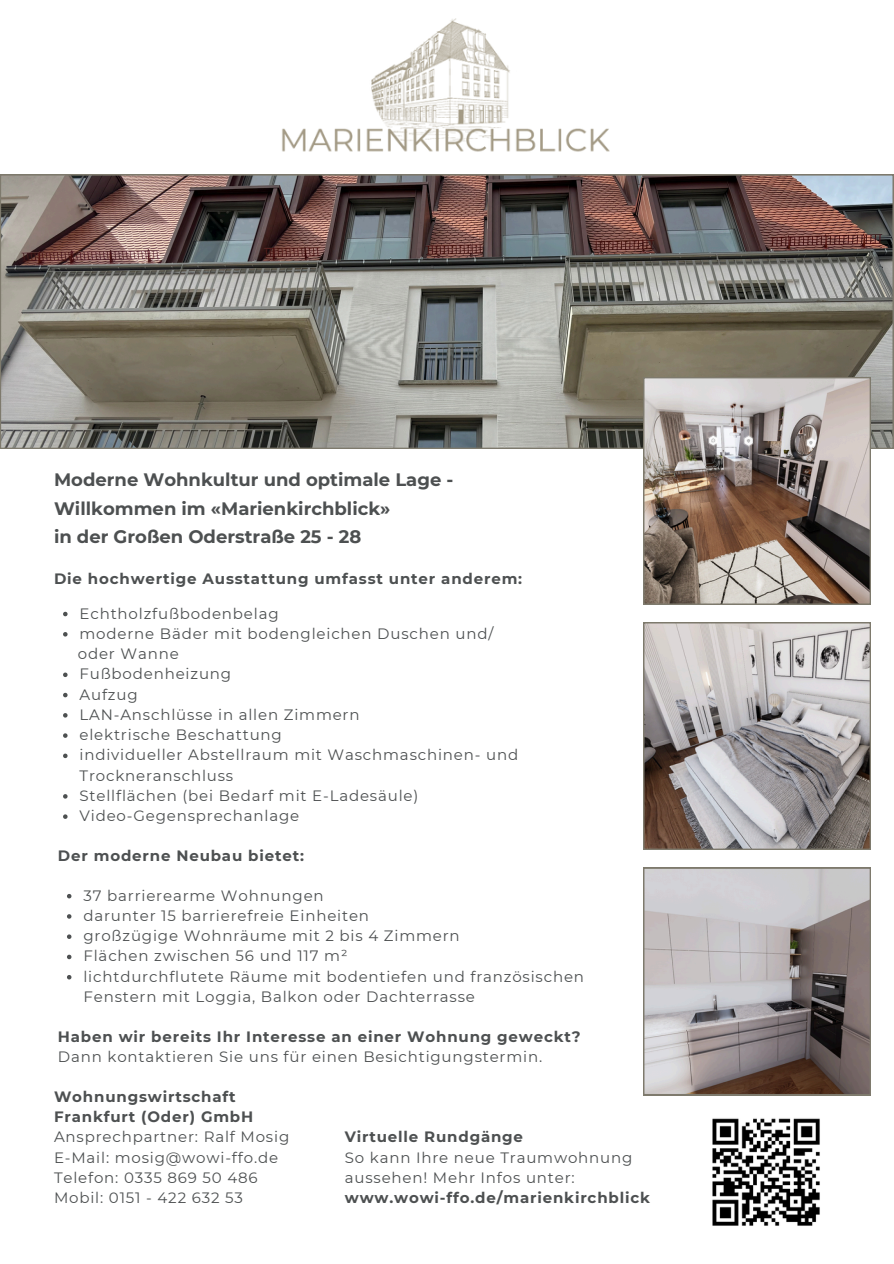
<style>
.page{position:relative;width:894px;height:1264px;background:#fff}
.page>*{position:absolute;margin:0;border:0;box-sizing:border-box;transform-origin:0 0}
.t1{font:700 18px/28.2px "Montserrat";color:#4d5051}
.t2{font:15px/20.2px "Montserrat";letter-spacing:.055em;color:#4d5051}
.t3{font:700 15px "Montserrat";letter-spacing:.055em;color:#4d5051}
</style>
<div class="page">
<img style="left:0;top:174px;width:893px;height:275px">
<svg style="left:643px;top:867px;width:227px;height:228px"></svg>
<svg style="left:643px;top:622px;width:227px;height:227px"></svg>
<svg style="left:643px;top:377px;width:227px;height:227px"></svg>
<img style="left:282px;top:18px;width:328px;height:134px">
<img style="left:712px;top:1118px;width:108px;height:108px">
<svg style="left:63px;top:611px;width:5px;height:5px"></svg>
<svg style="left:63px;top:632px;width:5px;height:4px"></svg>
<svg style="left:63px;top:672px;width:5px;height:5px"></svg>
<svg style="left:63px;top:692px;width:5px;height:5px"></svg>
<svg style="left:63px;top:713px;width:5px;height:4px"></svg>
<svg style="left:63px;top:733px;width:5px;height:4px"></svg>
<svg style="left:63px;top:753px;width:5px;height:5px"></svg>
<svg style="left:63px;top:794px;width:5px;height:4px"></svg>
<svg style="left:63px;top:814px;width:5px;height:4px"></svg>
<svg style="left:67px;top:894px;width:4px;height:4px"></svg>
<svg style="left:67px;top:914px;width:4px;height:4px"></svg>
<svg style="left:67px;top:934px;width:4px;height:4px"></svg>
<svg style="left:67px;top:954px;width:4px;height:5px"></svg>
<svg style="left:67px;top:975px;width:4px;height:4px"></svg>
<p class="t1" style="left:54px;top:466px;width:401px">Moderne Wohnkultur und optimale Lage -<br>Willkommen im «Marienkirchblick»<br>in der Großen Oderstraße 25 - 28</p>
<p class="t3" style="left:54px;top:569px;width:469px">Die hochwertige Ausstattung umfasst unter anderem:</p>
<p class="t2" style="left:79px;top:603px;width:200px">Echtholzfußbodenbelag</p>
<p class="t2" style="left:79px;top:623px;width:415px">moderne Bäder mit bodengleichen Duschen und/</p>
<p class="t2" style="left:78px;top:643px;width:102px">oder Wanne</p>
<p class="t2" style="left:79px;top:663px;width:153px">Fußbodenheizung</p>
<p class="t2" style="left:79px;top:684px;width:60px">Aufzug</p>
<p class="t2" style="left:79px;top:704px;width:281px">LAN-Anschlüsse in allen Zimmern</p>
<p class="t2" style="left:79px;top:724px;width:204px">elektrische Beschattung</p>
<p class="t2" style="left:79px;top:744px;width:440px">individueller Abstellraum mit Waschmaschinen- und<br>Trockneranschluss</p>
<p class="t2" style="left:79px;top:785px;width:340px">Stellflächen (bei Bedarf mit E-Ladesäule)</p>
<p class="t2" style="left:79px;top:805px;width:221px">Video-Gegensprechanlage</p>
<p class="t3" style="left:58px;top:846px;width:247px">Der moderne Neubau bietet:</p>
<p class="t2" style="left:83px;top:885px;width:242px">37 barrierearme Wohnungen</p>
<p class="t2" style="left:83px;top:905px;width:287px">darunter 15 barrierefreie Einheiten</p>
<p class="t2" style="left:83px;top:925px;width:377px">großzügige Wohnräume mit 2 bis 4 Zimmern</p>
<p class="t2" style="left:83px;top:945px;width:265px">Flächen zwischen 56 und 117 m²</p>
<p class="t2" style="left:83px;top:966px;width:502px">lichtdurchflutete Räume mit bodentiefen und französischen<br>Fenstern mit Loggia, Balkon oder Dachterrasse</p>
<p class="t3" style="left:58px;top:1027px;width:524px">Haben wir bereits Ihr Interesse an einer Wohnung geweckt?</p>
<p class="t2" style="left:58px;top:1046px;width:485px">Dann kontaktieren Sie uns für einen Besichtigungstermin.</p>
<p class="t3" style="left:54px;top:1087px;width:183px">Wohnungswirtschaft</p>
<p class="t3" style="left:54px;top:1107px;width:201px">Frankfurt (Oder) GmbH</p>
<p class="t2" style="left:54px;top:1126px;width:237px">Ansprechpartner: Ralf Mosig</p>
<p class="t2" style="left:54px;top:1146px;width:225px">E-Mail: mosig@wowi-ffo.de</p>
<p class="t2" style="left:54px;top:1167px;width:205px">Telefon: 0335 869 50 486</p>
<p class="t2" style="left:54px;top:1187px;width:190px">Mobil: 0151 - 422 632 53</p>
<p class="t3" style="left:345px;top:1127px;width:180px">Virtuelle Rundgänge</p>
<p class="t2" style="left:345px;top:1146px;width:289px">So kann Ihre neue Traumwohnung</p>
<p class="t2" style="left:345px;top:1167px;width:231px">aussehen! Mehr Infos unter:</p>
<p class="t3" style="left:345px;top:1188px;width:306px">www.wowi-ffo.de/marienkirchblick</p>
</div>
